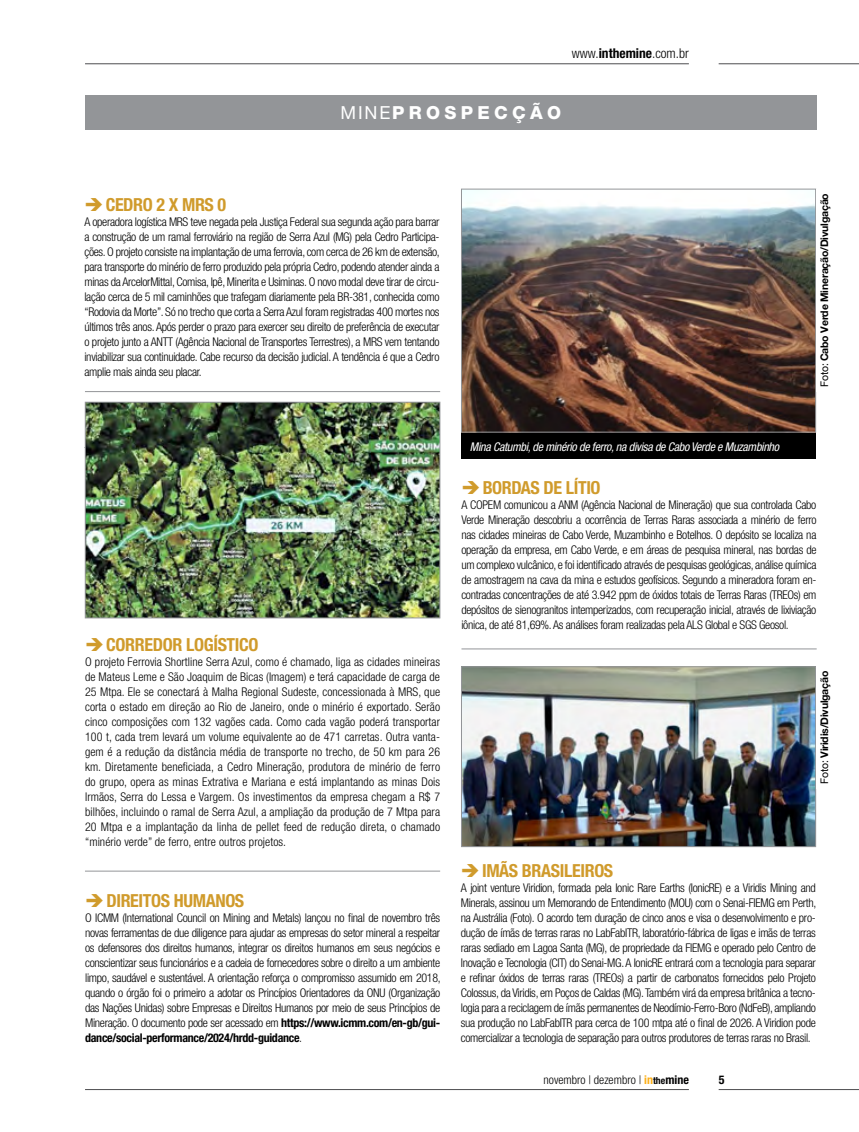
<style>
.page{position:relative;width:859px;height:1132px;background:#fff}
.page>*{position:absolute;margin:0;border:0;box-sizing:border-box;transform-origin:0 0}
.t1{font:700 condensed 18px "Helvetica Neue LT Pro";letter-spacing:-.02em;color:#d09b2c}
.t2{font:800 18px "Helvetica Neue LT Pro";letter-spacing:.24em;color:#fff}
.t3{font:300 condensed 13.5px "Helvetica Neue LT Pro";color:#000}
.t4{font:300 condensed 12px/15px "Helvetica Neue LT Pro";letter-spacing:-.025em;color:#000;text-align:justify}
.t5{font:italic condensed 12px "Helvetica Neue LT Pro";letter-spacing:-.025em;color:#fff}
.t6{font:300 condensed 12px "Helvetica Neue LT Pro";color:#000}
.t7{font:700 condensed 12px "Helvetica Neue LT Pro";color:#000}
.t8{font:700 10.5px "Helvetica Neue LT Pro";letter-spacing:-.02em;color:#000}
.s1{font-weight:700}
.s2{font-weight:400}
.s3{font-weight:700;color:#fcaf17}
.s4{font-weight:700;font-size:9.75px}
</style>
<div class="page">
<hr style="left:85px;top:63px;width:604px;height:1px;background:#4d4d4f">
<hr style="left:719px;top:63px;width:140px;height:1px;background:#4d4d4f">
<hr style="left:85px;top:1088px;width:604px;height:1px;background:#4d4d4f">
<hr style="left:719px;top:1088px;width:140px;height:1px;background:#4d4d4f">
<div style="left:85px;top:96px;width:731px;height:34px;background:#939598"></div>
<hr style="left:85px;top:870px;width:355px;height:1px;background:#939598">
<hr style="left:85px;top:391px;width:355px;height:1px;background:#939598">
<hr style="left:461px;top:648px;width:356px;height:1px;background:#939598">
<hr style="left:84px;top:447px;width:356px;height:1px;background:#939598">
<img style="left:463px;top:191px;width:351px;height:239px">
<div style="left:461px;top:189px;width:355px;height:243px;border:1px solid #939598"></div>
<img style="left:463px;top:668px;width:351px;height:176px">
<div style="left:461px;top:666px;width:355px;height:180px;border:1px solid #939598"></div>
<img style="left:87px;top:404px;width:351px;height:212px">
<div style="left:85px;top:402px;width:355px;height:216px;border:1px solid #939598"></div>
<div style="left:461px;top:433px;width:355px;height:26px;background:#000"></div>
<p class="t3" style="left:572px;top:46px;width:118px">www.<span class="s1">inthemine</span>.com.br</p>
<p class="t2" style="left:341px;top:102px;width:222px"><span class="s2">MINE</span>PROSPECÇÃO</p>
<p class="t1" style="left:106px;top:194px;width:122px">CEDRO 2 X MRS 0</p>
<p class="t4" style="left:84px;top:214px;width:357px">A operadora logística MRS teve negada pela Justiça Federal sua segunda ação para barrar a construção de um ramal ferroviário na região de Serra Azul (MG) pela Cedro Participa&shy;ções. O projeto consiste na implantação de uma ferrovia, com cerca de 26 km de extensão, para transporte do minério de ferro produzido pela própria Cedro, podendo atender ainda a minas da ArcelorMittal, Comisa, Ipê, Minerita e Usiminas. O novo modal deve tirar de circu&shy;lação cerca de 5 mil caminhões que trafegam diariamente pela BR-381, conhecida como “Rodovia da Morte”. Só no trecho que corta a Serra Azul foram registradas 400 mortes nos últimos três anos. Após perder o prazo para exercer seu direito de preferência de executar o projeto junto a ANTT (Agência Nacional de Transportes Terrestres), a MRS vem tentando inviabilizar sua continuidade. Cabe recurso da decisão judicial. A tendência é que a Cedro amplie mais ainda seu placar.</p>
<p class="t5" style="left:470px;top:439px;width:311px">Mina Catumbi, de minério de ferro, na divisa de Cabo Verde e Muzambinho</p>
<p class="t8" style="left:818px;top:387px;width:195px;rotate:-90deg"><span class="s2">Foto:</span> Cabo Verde Mineração/Divulgação</p>
<p class="t1" style="left:106px;top:633px;width:154px">CORREDOR LOGÍSTICO</p>
<p class="t4" style="left:85px;top:654px;width:357px">O projeto Ferrovia Shortline Serra Azul, como é chamado, liga as cidades mineiras de Mateus Leme e São Joaquim de Bicas (Imagem) e terá capacidade de carga de 25 Mtpa. Ele se conectará à Malha Regional Sudeste, concessionada à MRS, que corta o estado em direção ao Rio de Janeiro, onde o minério é exportado. Serão cinco composições com 132 vagões cada. Como cada vagão poderá transportar 100 t, cada trem levará um volume equivalente ao de 471 carretas. Outra vanta&shy;gem é a redução da distância média de transporte no trecho, de 50 km para 26 km. Diretamente beneficiada, a Cedro Mineração, produtora de minério de ferro do grupo, opera as minas Extrativa e Mariana e está implantando as minas Dois Irmãos, Serra do Lessa e Vargem. Os investimentos da empresa chegam a R$ 7 bilhões, incluindo o ramal de Serra Azul, a ampliação da produção de 7 Mtpa para 20 Mtpa e a implantação da linha de pellet feed de redução direta, o chamado “minério verde” de ferro, entre outros projetos.</p>
<p class="t1" style="left:106px;top:889px;width:139px">DIREITOS HUMANOS</p>
<p class="t4" style="left:85px;top:909px;width:357px">O ICMM (International Council on Mining and Metals) lançou no final de novembro três novas ferramentas de due diligence para ajudar as empresas do setor mineral a respeitar os defensores dos direitos humanos, integrar os direitos humanos em seus negócios e conscientizar seus funcionários e a cadeia de fornecedores sobre o direito a um ambiente limpo, saudável e sustentável. A orientação reforça o compromisso assumido em 2018, quando o órgão foi o primeiro a adotar os Princípios Orientadores da ONU (Organização das Nações Unidas) sobre Empresas e Direitos Humanos por meio de seus Princípios de Mineração. O documento pode ser acessado em <span class="s1">https://www.icmm.com/en-gb/gui&shy;dance/social-performance/2024/hrdd-guidance</span>.</p>
<p class="t1" style="left:483px;top:476px;width:119px">BORDAS DE LÍTIO</p>
<p class="t4" style="left:461px;top:497px;width:357px">A COPEM comunicou a ANM (Agência Nacional de Mineração) que sua controlada Cabo Verde Mineração descobriu a ocorrência de Terras Raras associada a minério de ferro nas cidades mineiras de Cabo Verde, Muzambinho e Botelhos. O depósito se localiza na operação da empresa, em Cabo Verde, e em áreas de pesquisa mineral, nas bordas de um complexo vulcânico, e foi identificado através de pesquisas geológicas, análise química de amostragem na cava da mina e estudos geofísicos. Segundo a mineradora foram en&shy;contradas concentrações de até 3.942 ppm de óxidos totais de Terras Raras (TREOs) em depósitos de sienogranitos intemperizados, com recuperação inicial, através de lixiviação iônica, de até 81,69%. As análises foram realizadas pela ALS Global e SGS Geosol.</p>
<p class="t8" style="left:818px;top:783px;width:114px;rotate:-90deg"><span class="s2">Foto:</span> Viridis/Divulgação</p>
<p class="t1" style="left:482px;top:859px;width:133px">IMÃS BRASILEIROS</p>
<p class="t4" style="left:461px;top:879px;width:357px">A joint venture Viridion, formada pela Ionic Rare Earths (IonicRE) e a Viridis Mining and Minerals, assinou um Memorando de Entendimento (MOU) com o Senai-FIEMG em Perth, na Austrália (Foto). O acordo tem duração de cinco anos e visa o desenvolvimento e pro&shy;dução de ímãs de terras raras no LabFabITR, laboratório-fábrica de ligas e imãs de terras raras sediado em Lagoa Santa (MG), de propriedade da FIEMG e operado pelo Centro de Inovação e Tecnologia (CIT) do Senai-MG. A IonicRE entrará com a tecnologia para separar e refinar óxidos de terras raras (TREOs) a partir de carbonatos fornecidos pelo Projeto Colossus, da Viridis, em Poços de Caldas (MG). Também virá da empresa britânica a tecno&shy;logia para a reciclagem de ímãs permanentes de Neodímio-Ferro-Boro (NdFeB), ampliando sua produção no LabFabITR para cerca de 100 mtpa até o final de 2026. A Viridion pode comercializar a tecnologia de separação para outros produtores de terras raras no Brasil.</p>
<p class="t6" style="left:544px;top:1072px;width:147px">novembro | dezembro | <span class="s3">in</span><span class="s4">the</span><span class="s1">mine</span></p>
<p class="t7" style="left:719px;top:1072px;width:7px">5</p>
</div>
